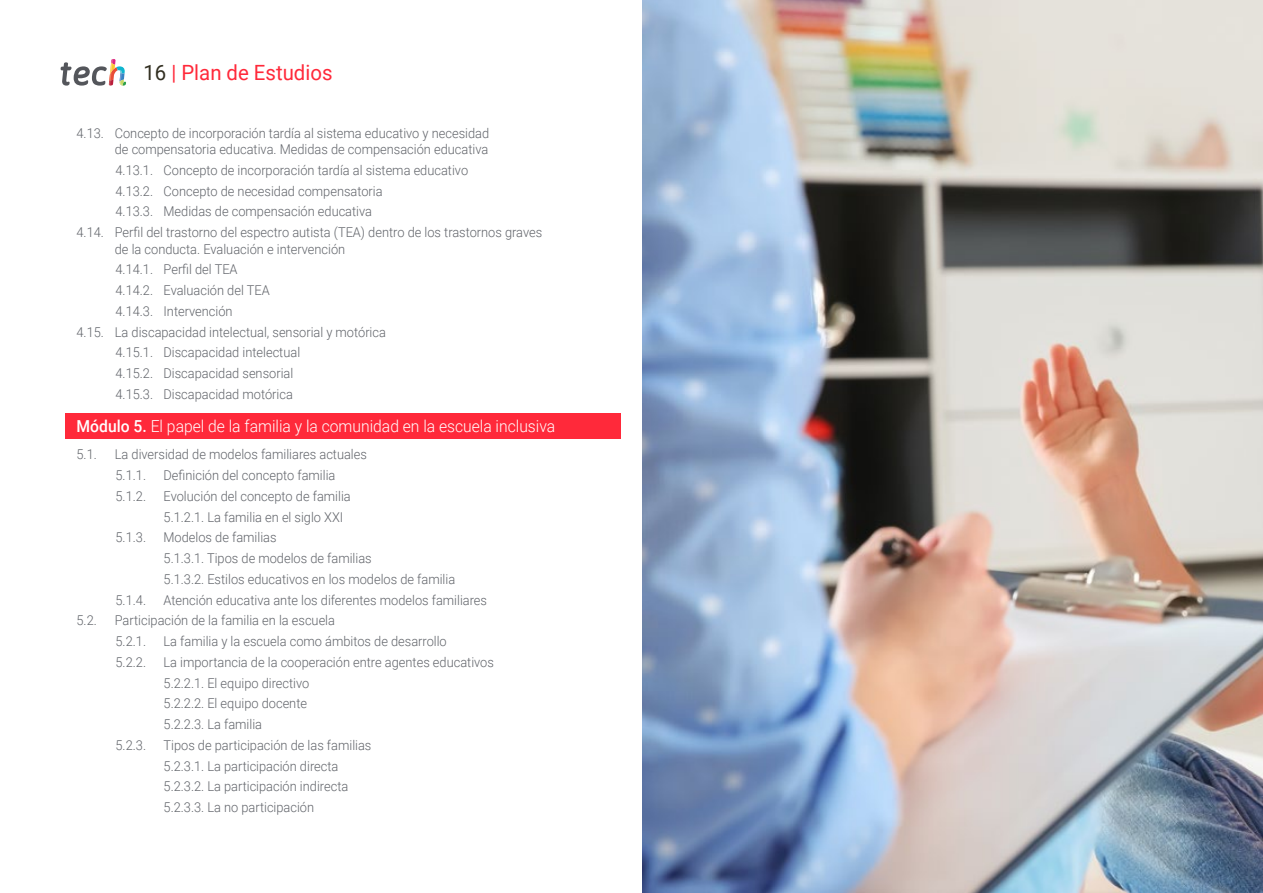
<style>
.page{position:relative;width:1263px;height:893px;background:#fff}
.page>*{position:absolute;margin:0;border:0;box-sizing:border-box;transform-origin:0 0}
.t1{font:21px "Roboto";color:#ff293a}
.t2{font:300 16.5px "Roboto";color:#fff;scale:.95 1}
.t3{font:300 13.5px/20.7px "Roboto";color:#61646a;scale:.95 1}
.s1{color:#312e20}
.s2{font-weight:500}
</style>
<div class="page">
<img style="left:642px;top:0;width:621px;height:893px">
<div style="left:65px;top:413px;width:556px;height:25px;background:#ff293a"></div>
<svg style="left:61px;top:59px;width:65px;height:27px"></svg>
<h1 class="t1" style="left:144px;top:57px;width:190px"><span class="s1">16</span> | Plan de Estudios</h1>
<p class="t3" style="left:77px;top:124px;width:436px;line-height:16.5px;text-align:right">4.13. Concepto de incorporación tardía al sistema educativo y necesidad de compensatoria educativa. Medidas de compensación educativa</p>
<p class="t3" style="left:116px;top:159px;width:373px">4.13.1. Concepto de incorporación tardía al sistema educativo</p>
<p class="t3" style="left:116px;top:180px;width:283px">4.13.2. Concepto de necesidad compensatoria</p>
<p class="t3" style="left:116px;top:201px;width:272px">4.13.3. Medidas de compensación educativa</p>
<p class="t3" style="left:77px;top:222px;width:492px">4.14. Perfil del trastorno del espectro autista (TEA) dentro de los trastornos graves</p>
<p class="t3" style="left:115px;top:238px;width:244px">de la conducta. Evaluación e intervención</p>
<p class="t3" style="left:116px;top:259px;width:130px">4.14.1. Perfil del TEA</p>
<p class="t3" style="left:116px;top:280px;width:164px">4.14.2. Evaluación del TEA</p>
<p class="t3" style="left:116px;top:300px;width:125px">4.14.3. Intervención</p>
<p class="t3" style="left:77px;top:321px;width:327px">4.15. La discapacidad intelectual, sensorial y motórica</p>
<p class="t3" style="left:116px;top:342px;width:196px">4.15.1. Discapacidad intelectual</p>
<p class="t3" style="left:116px;top:363px;width:189px">4.15.2. Discapacidad sensorial</p>
<p class="t3" style="left:116px;top:383px;width:188px">4.15.3. Discapacidad motórica</p>
<p class="t2" style="left:77px;top:415px;width:505px"><span class="s2">Módulo 5.</span> El papel de la familia y la comunidad en la escuela inclusiva</p>
<p class="t3" style="left:77px;top:444px;width:23px">5.1.</p>
<p class="t3" style="left:115px;top:444px;width:267px">La diversidad de modelos familiares actuales<br>5.1.1.</p>
<p class="t3" style="left:164px;top:464px;width:182px">Definición del concepto familia</p>
<p class="t3" style="left:116px;top:485px;width:34px">5.1.2.</p>
<p class="t3" style="left:164px;top:485px;width:199px">Evolución del concepto de familia<br>5.1.2.1. La familia en el siglo XXI</p>
<p class="t3" style="left:116px;top:527px;width:34px">5.1.3.</p>
<p class="t3" style="left:164px;top:527px;width:308px">Modelos de familias<br>5.1.3.1. Tipos de modelos de familias<br>5.1.3.2. Estilos educativos en los modelos de familia</p>
<p class="t3" style="left:116px;top:589px;width:34px">5.1.4.</p>
<p class="t3" style="left:164px;top:589px;width:342px">Atención educativa ante los diferentes modelos familiares</p>
<p class="t3" style="left:77px;top:610px;width:23px">5.2.</p>
<p class="t3" style="left:115px;top:610px;width:233px">Participación de la familia en la escuela<br>5.2.1.</p>
<p class="t3" style="left:164px;top:630px;width:300px">La familia y la escuela como ámbitos de desarrollo</p>
<p class="t3" style="left:116px;top:651px;width:34px">5.2.2.</p>
<p class="t3" style="left:164px;top:651px;width:349px">La importancia de la cooperación entre agentes educativos 5.2.2.1. El equipo directivo<br>5.2.2.2. El equipo docente<br>5.2.2.3. La familia</p>
<p class="t3" style="left:116px;top:734px;width:34px">5.2.3.</p>
<p class="t3" style="left:164px;top:734px;width:220px">Tipos de participación de las familias 5.2.3.1. La participación directa 5.2.3.2. La participación indirecta 5.2.3.3. La no participación</p>
</div>
